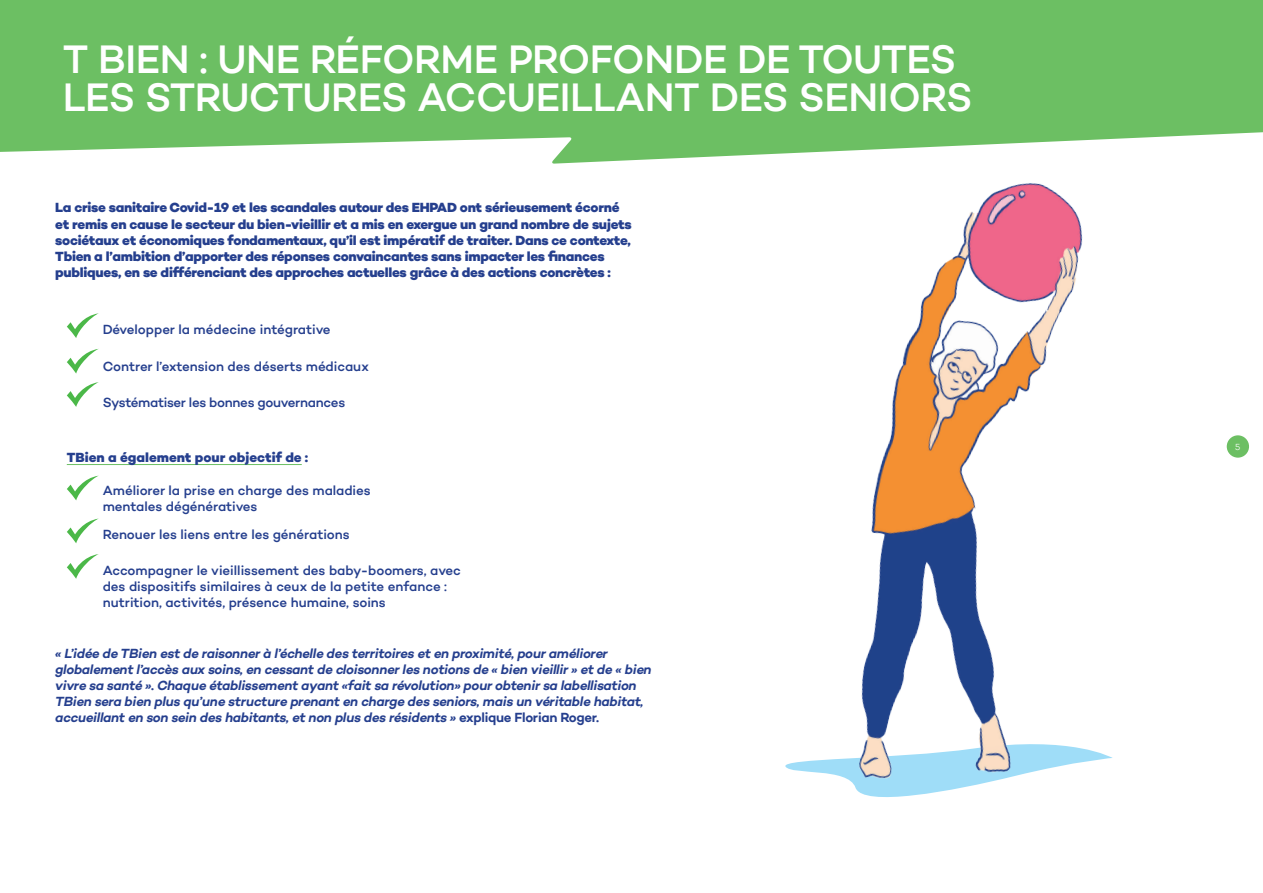
<style>
.page{position:relative;width:1263px;height:893px;background:#fff}
.page>*{position:absolute;margin:0;border:0;box-sizing:border-box;transform-origin:0 0}
.t1{font:500 40.5px/37.5px "Campton";letter-spacing:-.01em;color:#fff}
.t2{font:italic 600 13.5px/16.2px "Campton";letter-spacing:-.02em;color:#253f8e}
.t3{font:800 13.5px/16.2px "Campton";letter-spacing:-.02em;color:#253f8e}
.t4{font:500 13.5px/16.2px "Campton";letter-spacing:-.005em;color:#253f8e}
.t5{font:500 13.5px "Campton";letter-spacing:-.025em;color:#253f8e}
.t6{font:800 13.5px "Campton";color:#253f8e}
.t7{font:300 9px "Campton";color:#fff}
.s1{font-style:normal}
</style>
<div class="page">
<svg style="left:0;top:0;width:1263px;height:164px;background:#76c36d"></svg>
<svg style="left:67px;top:476px;width:31px;height:24px"></svg>
<svg style="left:67px;top:519px;width:31px;height:24px"></svg>
<svg style="left:67px;top:554px;width:32px;height:25px"></svg>
<hr style="left:67px;top:464px;width:235px;height:1px;background:#6cbf63">
<svg style="left:67px;top:313px;width:32px;height:25px"></svg>
<svg style="left:67px;top:349px;width:31px;height:25px"></svg>
<svg style="left:67px;top:382px;width:32px;height:25px"></svg>
<img style="left:764px;top:144px;width:499px;height:653px">
<h1 class="t1" style="left:63px;top:40px;width:911px">T BIEN : UNE RÉFORME PROFONDE DE TOUTES<br>LES STRUCTURES ACCUEILLANT DES SENIORS</h1>
<p class="t3" style="left:55px;top:200px;width:578px">La crise sanitaire Covid-19 et les scandales autour des EHPAD ont sérieusement écorné et remis en cause le secteur du bien-vieillir et a mis en exergue un grand nombre de sujets sociétaux et économiques fondamentaux, qu’il est impératif de traiter. Dans ce contexte, Tbien a l’ambition d’apporter des réponses convaincantes sans impacter les finances publiques, en se différenciant des approches actuelles grâce à des actions concrètes :</p>
<p class="t4" style="left:103px;top:321px;width:229px">Développer la médecine intégrative</p>
<p class="t4" style="left:103px;top:358px;width:268px">Contrer l’extension des déserts médicaux</p>
<p class="t5" style="left:103px;top:394px;width:244px">Systématiser les bonnes gouvernances</p>
<p class="t6" style="left:67px;top:448px;width:243px">TBien a également pour objectif de :</p>
<p class="t4" style="left:103px;top:482px;width:269px">Améliorer la prise en charge des maladies mentales dégénératives</p>
<p class="t4" style="left:103px;top:526px;width:248px">Renouer les liens entre les générations</p>
<p class="t4" style="left:103px;top:562px;width:360px">Accompagner le vieillissement des baby-boomers, avec des dispositifs similaires à ceux de la petite enfance : nutrition, activités, présence humaine, soins</p>
<p class="t2" style="left:55px;top:644px;width:598px">« L’idée de TBien est de raisonner à l’échelle des territoires et en proximité, pour améliorer globalement l’accès aux soins, en cessant de cloisonner les notions de « bien vieillir » et de « bien vivre sa santé ». Chaque établissement ayant «fait sa révolution» pour obtenir sa labellisation TBien sera bien plus qu’une structure prenant en charge des seniors, mais un véritable habitat, accueillant en son sein des habitants, et non plus des résidents » <span class="s1">explique Florian Roger.</span></p>
<p class="t7" style="left:1235px;top:441px;width:7px">5</p>
</div>
